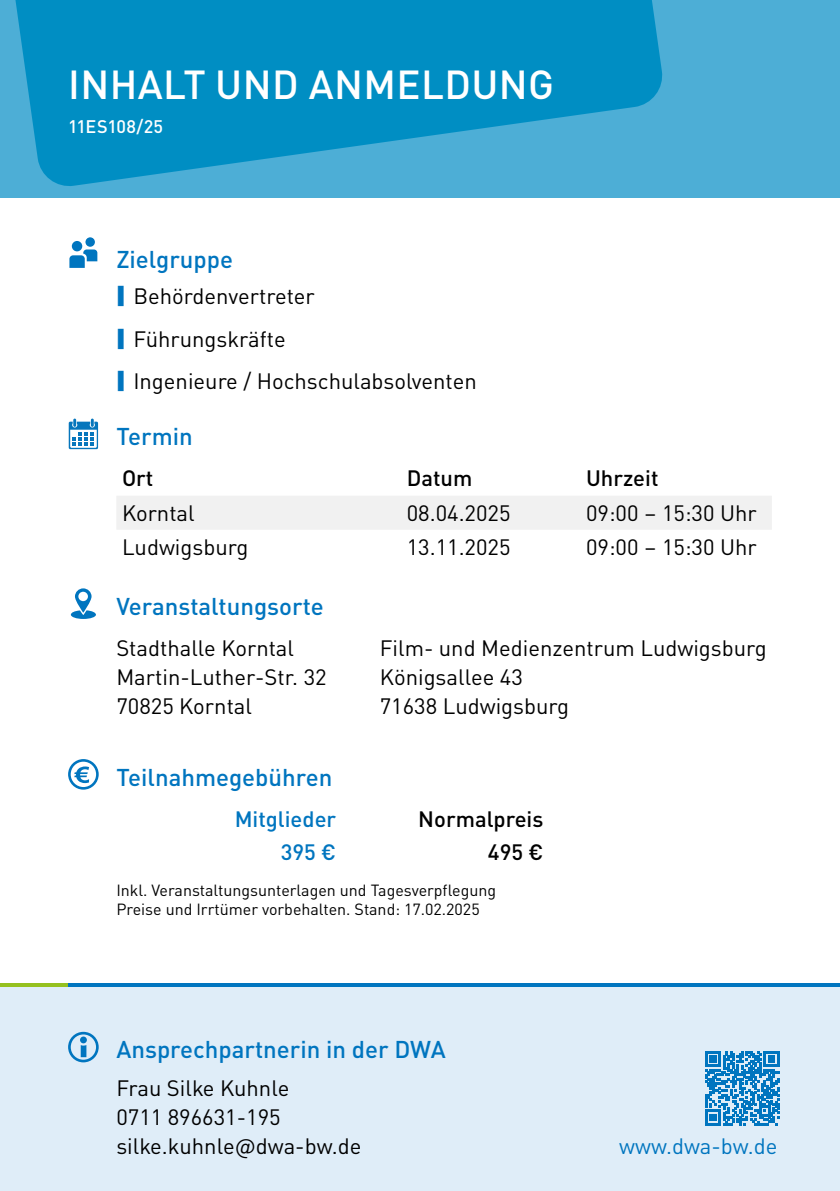
<style>
.page{position:relative;width:840px;height:1191px;background:#fff}
.page>*{position:absolute;margin:0;border:0;box-sizing:border-box;transform-origin:0 0}
.t1{font:500 40px "DINOT";letter-spacing:.01em;color:#fff}
.t2{font:500 24px "DINOT";color:#0075bf}
.t3{font:22px/29px "DINOT";color:#000}
.t4{font:500 22px "DINOT";color:#000}
.t5{font:500 22px "DINOT";color:#0075bf}
.t6{font:22px "DINOT";color:#0075bf}
.t7{font:500 18px "DINOT";letter-spacing:-.025em;color:#fff}
.t8{font:16px/19.2px "DINOT";color:#000}
</style>
<div class="page">
<div style="left:0;top:985px;width:839px;height:206px;background:#dfedf8"></div>
<hr style="left:0;top:983px;width:68px;height:3px;background:#95c11f">
<svg style="left:68px;top:1031px;width:31px;height:31px"></svg>
<div style="left:80px;top:1036px;width:7px;height:7px;background:#0075bf;border-radius:50%"></div>
<svg style="left:705px;top:1051px;width:74px;height:74px"></svg>
<hr style="left:68px;top:983px;width:771px;height:3px;background:#0075bf">
<svg style="left:0;top:0;width:839px;height:198px;background:#229ccb"></svg>
<div style="left:72px;top:241px;width:10px;height:10px;background:#0075bf;border-radius:50%"></div>
<div style="left:85px;top:237px;width:10px;height:10px;background:#0075bf;border-radius:50%"></div>
<svg style="left:69px;top:249px;width:28px;height:19px"></svg>
<svg style="left:69px;top:418px;width:29px;height:31px"></svg>
<div style="left:117px;top:496px;width:654px;height:34px;background:#f1f1f1"></div>
<svg style="left:71px;top:588px;width:25px;height:31px"></svg>
<svg style="left:68px;top:759px;width:31px;height:30px"></svg>
<h1 class="t1" style="left:68px;top:53px;width:487px">INHALT UND ANMELDUNG</h1>
<p class="t7" style="left:68px;top:112px;width:97px">11ES108/25</p>
<p class="t2" style="left:116px;top:241px;width:118px">Zielgruppe</p>
<p class="t3" style="left:133px;top:274px;width:345px;line-height:42.2px">Behördenvertreter<br>Führungskräfte<br>Ingenieure / Hochschulabsolventen</p>
<p class="t2" style="left:116px;top:418px;width:78px">Termin</p>
<p class="t4" style="left:122px;top:461px;width:33px">Ort</p>
<p class="t4" style="left:406px;top:461px;width:67px">Datum</p>
<p class="t4" style="left:585px;top:461px;width:74px">Uhrzeit</p>
<p class="t3" style="left:122px;top:497px;width:74px">Korntal</p>
<p class="t3" style="left:406px;top:497px;width:105px">08.04.2025</p>
<p class="t3" style="left:585px;top:497px;width:172px">09:00 – 15:30 Uhr</p>
<p class="t3" style="left:122px;top:531px;width:128px">Ludwigsburg</p>
<p class="t3" style="left:406px;top:531px;width:105px">13.11.2025</p>
<p class="t3" style="left:585px;top:531px;width:172px">09:00 – 15:30 Uhr</p>
<p class="t2" style="left:116px;top:588px;width:209px">Veranstaltungsorte</p>
<p class="t3" style="left:116px;top:632px;width:212px">Stadthalle Korntal<br>Martin-Luther-Str. 32<br>70825 Korntal</p>
<p class="t3" style="left:379px;top:632px;width:388px">Film- und Medienzentrum Ludwigsburg<br>Königsallee 43<br>71638 Ludwigsburg</p>
<p class="t2" style="left:116px;top:758px;width:217px">Teilnahmegebühren</p>
<p class="t5" style="left:234px;top:802px;width:103px">Mitglieder</p>
<p class="t4" style="left:418px;top:802px;width:126px">Normalpreis</p>
<p class="t5" style="left:280px;top:835px;width:57px">395 €</p>
<p class="t4" style="left:487px;top:835px;width:57px">495 €</p>
<p class="t8" style="left:116px;top:879px;width:381px">Inkl. Veranstaltungsunterlagen und Tagesverpflegung<br>Preise und Irrtümer vorbehalten. Stand: 17.02.2025</p>
<p class="t2" style="left:116px;top:1031px;width:331px">Ansprechpartnerin in der DWA</p>
<p class="t3" style="left:116px;top:1072px;width:246px">Frau Silke Kuhnle<br>0711 896631-195 silke.kuhnle@dwa-bw.de</p>
<p class="t6" style="left:618px;top:1129px;width:160px">www.dwa-bw.de</p>
</div>
